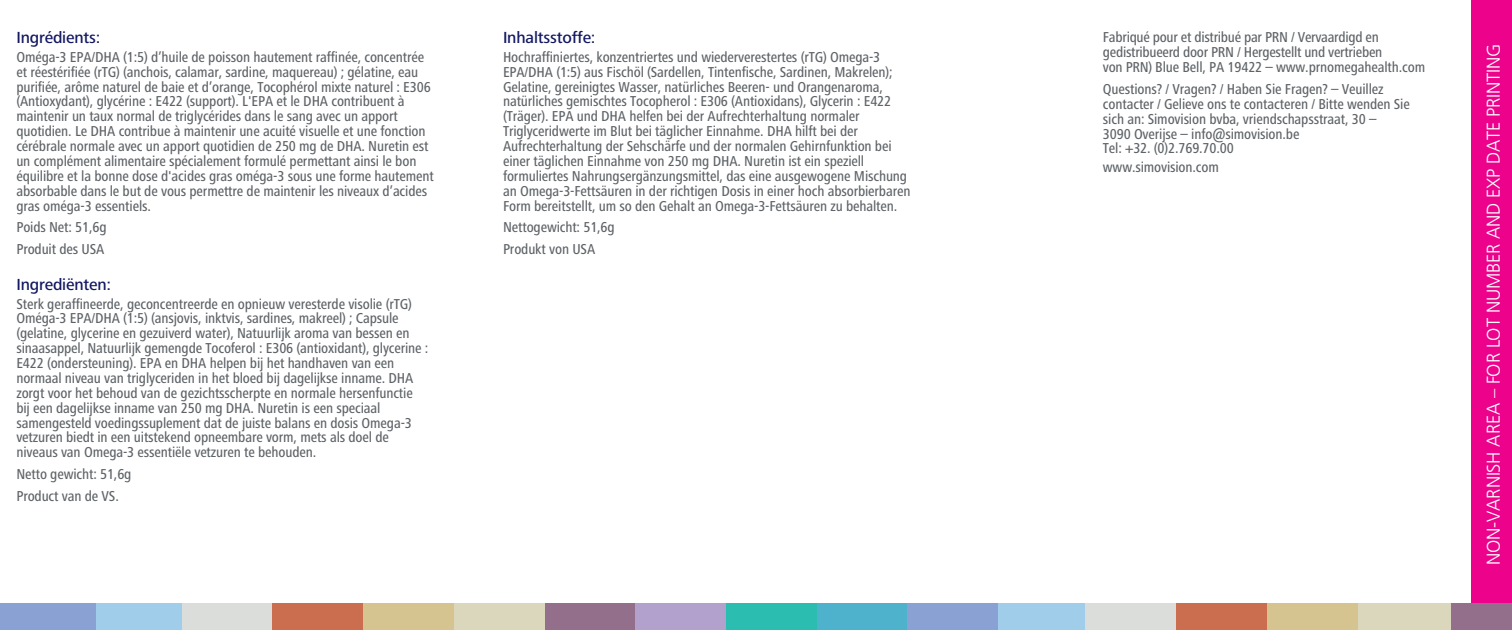
<style>
.page{position:relative;width:1512px;height:630px;background:#fff}
.page>*{position:absolute;margin:0;border:0;box-sizing:border-box;transform-origin:0 0}
.t1{font:300 18.2px "Frutiger LT";letter-spacing:-.01em;color:#fff}
.t2{font:500 16.8px "Frutiger Next Pro";letter-spacing:-.01em;color:#121761}
.t3{font:500 condensed 14.7px/14.7px "Frutiger Next Pro";letter-spacing:-.01em;color:#5e6367}
</style>
<div class="page">
<div style="left:1472px;top:0;width:40px;height:630px;background:#ed028c"></div>
<div style="left:545px;top:604px;width:90px;height:26px;background:#946f8c"></div>
<div style="left:635px;top:604px;width:91px;height:26px;background:#b2a1cd"></div>
<div style="left:726px;top:604px;width:91px;height:26px;background:#2cbdb1"></div>
<div style="left:817px;top:604px;width:91px;height:26px;background:#4fb2cd"></div>
<div style="left:908px;top:604px;width:90px;height:26px;background:#89a2d3"></div>
<div style="left:998px;top:604px;width:91px;height:26px;background:#a0cdea"></div>
<div style="left:181px;top:604px;width:91px;height:26px;background:#dbdddb"></div>
<div style="left:272px;top:604px;width:91px;height:26px;background:#cb6d4f"></div>
<div style="left:363px;top:604px;width:91px;height:26px;background:#d6c490"></div>
<div style="left:454px;top:604px;width:91px;height:26px;background:#dad7bc"></div>
<div style="left:1446px;top:604px;width:66px;height:26px;background:#946f8c"></div>
<div style="left:0;top:604px;width:96px;height:26px;background:#89a2d3"></div>
<div style="left:96px;top:604px;width:85px;height:26px;background:#a0cdea"></div>
<div style="left:1085px;top:604px;width:91px;height:26px;background:#dbdddb"></div>
<div style="left:1176px;top:604px;width:91px;height:26px;background:#cb6d4f"></div>
<div style="left:1267px;top:604px;width:92px;height:26px;background:#d6c490"></div>
<div style="left:1359px;top:604px;width:92px;height:26px;background:#dad7bc"></div>
<p class="t2" style="left:16px;top:28px;width:86px">Ingrédients:</p>
<p class="t3" style="left:16px;top:50px;width:419px">Oméga-3 EPA/DHA (1:5) d’huile de poisson hautement raffinée, concentrée et réestérifiée (rTG) (anchois, calamar, sardine, maquereau) ; gélatine, eau purifiée, arôme naturel de baie et d’orange, Tocophérol mixte naturel : E306 (Antioxydant), glycérine : E422 (support). L'EPA et le DHA contribuent à maintenir un taux normal de triglycérides dans le sang avec un apport quotidien. Le DHA contribue à maintenir une acuité visuelle et une fonction cérébrale normale avec un apport quotidien de 250 mg de DHA. Nuretin est un complément alimentaire spécialement formulé permettant ainsi le bon équilibre et la bonne dose d'acides gras oméga-3 sous une forme hautement absorbable dans le but de vous permettre de maintenir les niveaux d’acides gras oméga-3 essentiels.</p>
<p class="t3" style="left:16px;top:217px;width:92px;line-height:22.1px">Poids Net: 51,6g<br>Produit des USA</p>
<p class="t2" style="left:16px;top:275px;width:96px">Ingrediënten:</p>
<p class="t3" style="left:16px;top:296px;width:414px">Sterk geraffineerde, geconcentreerde en opnieuw veresterde visolie (rTG)<br>Oméga-3 EPA/DHA (1:5) (ansjovis, inktvis, sardines, makreel) ; Capsule (gelatine, glycerine en gezuiverd water), Natuurlijk aroma van bessen en sinaasappel, Natuurlijk gemengde Tocoferol : E306 (antioxidant), glycerine :<br>E422 (ondersteuning). EPA en DHA helpen bij het handhaven van een normaal niveau van triglyceriden in het bloed bij dagelijkse inname. DHA zorgt voor het behoud van de gezichtsscherpte en normale hersenfunctie bij een dagelijkse inname van 250 mg DHA. Nuretin is een speciaal samengesteld voedingssuplement dat de juiste balans en dosis Omega-3 vetzuren biedt in een uitstekend opneembare vorm, mets als doel de niveaus van Omega-3 essentiële vetzuren te behouden.</p>
<p class="t3" style="left:16px;top:463px;width:117px;line-height:22.1px">Netto gewicht: 51,6g<br>Product van de VS.</p>
<p class="t2" style="left:503px;top:28px;width:94px">Inhaltsstoffe:</p>
<p class="t3" style="left:503px;top:50px;width:409px">Hochraffiniertes, konzentriertes und wiederverestertes (rTG) Omega-3<br>EPA/DHA (1:5) aus Fischöl (Sardellen, Tintenfische, Sardinen, Makrelen); Gelatine, gereinigtes Wasser, natürliches Beeren- und Orangenaroma, natürliches gemischtes Tocopherol : E306 (Antioxidans), Glycerin : E422 (Träger). EPA und DHA helfen bei der Aufrechterhaltung normaler Triglyceridwerte im Blut bei täglicher Einnahme. DHA hilft bei der Aufrechterhaltung der Sehschärfe und der normalen Gehirnfunktion bei einer täglichen Einnahme von 250 mg DHA. Nuretin ist ein speziell formuliertes Nahrungsergänzungsmittel, das eine ausgewogene Mischung an Omega-3-Fettsäuren in der richtigen Dosis in einer hoch absorbierbaren Form bereitstellt, um so den Gehalt an Omega-3-Fettsäuren zu behalten.</p>
<p class="t3" style="left:503px;top:217px;width:113px;line-height:22.1px">Nettogewicht: 51,6g<br>Produkt von USA</p>
<p class="t3" style="left:1103px;top:30px;width:324px">Fabriqué pour et distribué par PRN / Vervaardigd en gedistribueerd door PRN / Hergestellt und vertrieben<br>von PRN) Blue Bell, PA 19422 – www.prnomegahealth.com</p>
<p class="t3" style="left:1103px;top:82px;width:308px">Questions? / Vragen? / Haben Sie Fragen? – Veuillez contacter / Gelieve ons te contacteren / Bitte wenden Sie sich an: Simovision bvba, vriendschapsstraat, 30 –<br>3090 Overijse – info@simovision.be<br>Tel: +32. (0)2.769.70.00</p>
<p class="t3" style="left:1103px;top:160px;width:118px">www.simovision.com</p>
<p class="t1" style="left:1483px;top:565px;width:523px;rotate:-90deg">NON-VARNISH AREA – FOR LOT NUMBER AND EXP DATE PRINTING</p>
</div>
